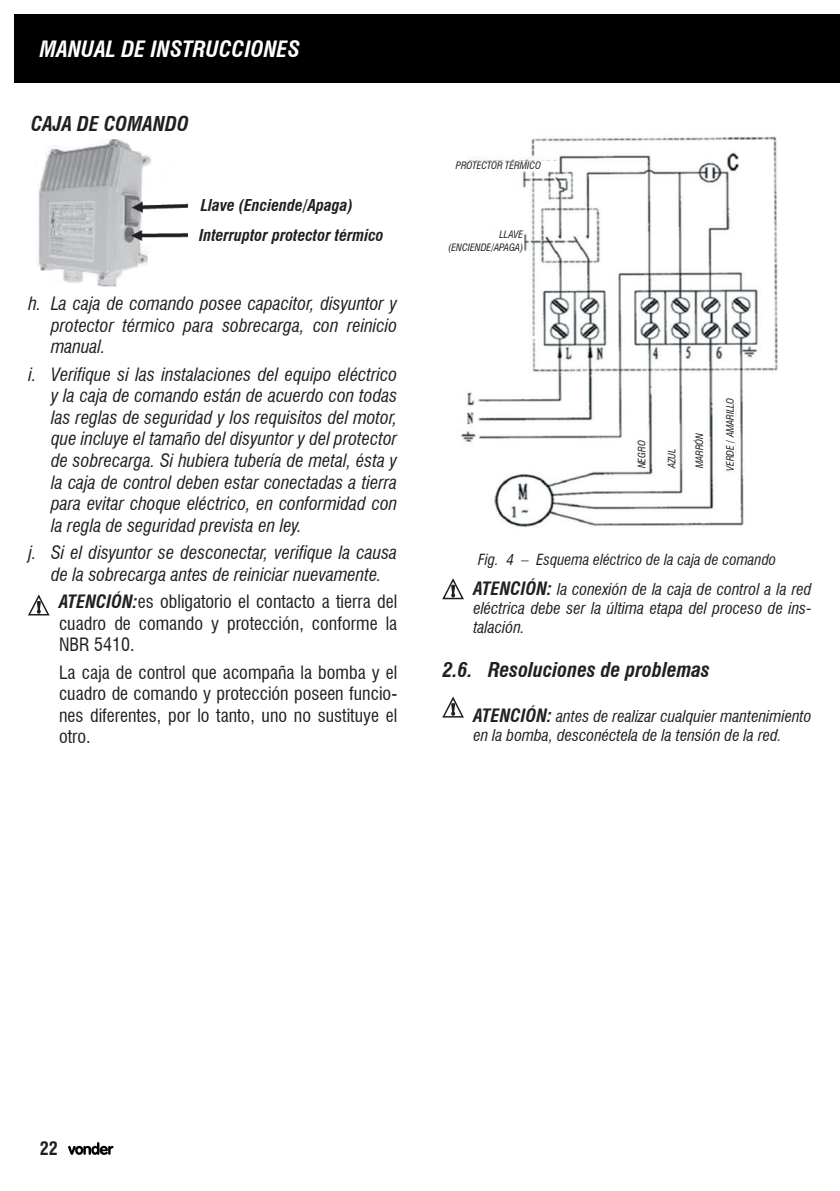
<style>
.page{position:relative;width:840px;height:1191px;background:#fff}
.page>*{position:absolute;margin:0;border:0;box-sizing:border-box;transform-origin:0 0}
.t1{font:italic 700 condensed 22px "Swiss 721 BT";color:#fff}
.t2{font:italic 700 condensed 20px "Swiss 721 BT";color:#231f20}
.t3{font:italic condensed 18px/21.6px "Swiss 721 BT";color:#231f20;text-align:justify}
.t4{font:condensed 18px/21.6px "Swiss 721 BT";color:#231f20;text-align:justify}
.t5{font:700 condensed 18px "Swiss 721 BT";color:#231f20}
.t6{font:italic condensed 16px/19.2px "Swiss 721 BT";color:#231f20;text-align:justify}
.t7{font:italic 700 condensed 16px/30px "Swiss 721 BT";color:#231f20}
.t8{font:italic condensed 15px "Swiss 721 BT";color:#231f20}
.t9{font:italic condensed 10px/12.6px "Swiss 721 BT";color:#231f20;text-align:right}
.s1{font-weight:700;font-style:italic}
.s2{font-weight:700;font-size:18px}
</style>
<div class="page">
<img style="left:30px;top:120px;width:158px;height:167px">
<div style="left:31px;top:116px;width:184px;height:23px;background:#fff"></div>
<svg style="left:28px;top:594px;width:22px;height:22px"></svg>
<img style="left:460px;top:136px;width:318px;height:391px">
<div style="left:455px;top:161px;width:103px;height:10px;background:#fff"></div>
<div style="left:447px;top:230px;width:76px;height:23px;background:#fff"></div>
<div style="left:725px;top:388px;width:9px;height:83px;background:#fff"></div>
<div style="left:694px;top:390px;width:10px;height:78px;background:#fff"></div>
<div style="left:666px;top:393px;width:10px;height:75px;background:#fff"></div>
<div style="left:636px;top:393px;width:10px;height:75px;background:#fff"></div>
<svg style="left:442px;top:578px;width:22px;height:22px"></svg>
<svg style="left:442px;top:696px;width:22px;height:22px"></svg>
<div style="left:14px;top:14px;width:825px;height:69px;background:#000"></div>
<svg style="left:68px;top:1142px;width:45px;height:12px"></svg>
<p class="t1" style="left:40px;top:36px;width:262px">MANUAL DE INSTRUCCIONES</p>
<p class="t2" style="left:31px;top:112px;width:159px">CAJA DE COMANDO</p>
<p class="t7" style="left:199px;top:190px;width:186px">Llave (Enciende/Apaga)<br>Interruptor protector térmico</p>
<p class="t3" style="left:51px;top:293px;width:347px;text-indent:-23px">h. La caja de comando posee capacitor, disyuntor y protector térmico para sobrecarga, con reinicio manual.</p>
<p class="t3" style="left:51px;top:363px;width:347px;text-indent:-23px">i. Verifique si las instalaciones del equipo eléctrico y la caja de comando están de acuerdo con todas las reglas de seguridad y los requisitos del motor, que incluye el tamaño del disyuntor y del protector de sobrecarga. Si hubiera tubería de metal, ésta y la caja de control deben estar conectadas a tierra para evitar choque eléctrico, en conformidad con la regla de seguridad prevista en ley.</p>
<p class="t3" style="left:28px;top:542px;width:370px;text-align:center">j. Si el disyuntor se desconectar, verifique la causa de la sobrecarga antes de reiniciar nuevamente.</p>
<p class="t4" style="left:59px;top:591px;width:339px"><span class="s1">ATENCIÓN:</span>es obligatorio el contacto a tierra del cuadro de comando y protección, conforme la NBR 5410.</p>
<p class="t4" style="left:59px;top:661px;width:339px">La caja de control que acompaña la bomba y el cuadro de comando y protección poseen funcio&shy;nes diferentes, por lo tanto, uno no sustituye el otro.</p>
<p class="t9" style="left:455px;top:159px;width:87px">PROTECTOR TÉRMICO</p>
<p class="t9" style="left:448px;top:228px;width:76px">LLAVE (ENCIENDE/APAGA)</p>
<p class="t9" style="left:635px;top:468px;width:29px;rotate:-90deg">NEGRO</p>
<p class="t9" style="left:665px;top:468px;width:21px;rotate:-90deg">AZUL</p>
<p class="t9" style="left:693px;top:468px;width:37px;rotate:-90deg">MARRÓN</p>
<p class="t9" style="left:723px;top:471px;width:75px;rotate:-90deg">VERDE / AMARILLO</p>
<p class="t8" style="left:478px;top:550px;width:299px">Fig. 4 – Esquema eléctrico de la caja de comando</p>
<p class="t6" style="left:473px;top:579px;width:339px"><span class="s2">ATENCIÓN:</span> la conexión de la caja de control a la red eléctrica debe ser la última etapa del proceso de ins&shy;talación.</p>
<p class="t2" style="left:442px;top:658px;width:269px">2.6. Resoluciones de problemas</p>
<p class="t6" style="left:473px;top:706px;width:339px"><span class="s2">ATENCIÓN:</span> antes de realizar cualquier mantenimiento en la bomba, desconéctela de la tensión de la red.</p>
<p class="t5" style="left:40px;top:1138px;width:19px">22</p>
</div>
